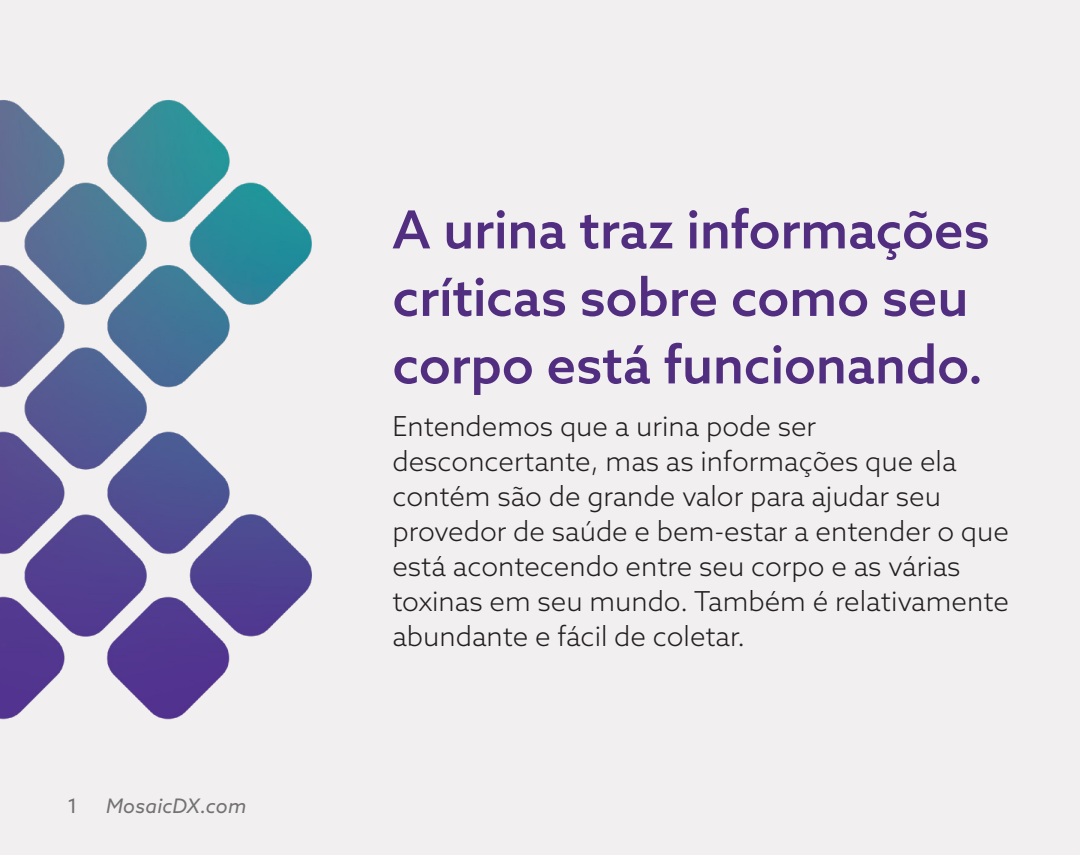
<style>
.page{position:relative;width:1080px;height:855px;background:#f2eff0}
.page>*{position:absolute;margin:0;border:0;box-sizing:border-box;transform-origin:0 0}
.MDX_Paragraph_Style{font:500 52.5px/67.5px "Azo Sans";letter-spacing:-.005em;color:#522e81}
.MDX_Paragraph_Style-2{font:300 27.5px/35px "Azo Sans";color:#231f20}
.t1{font:italic 20px "Azo Sans";letter-spacing:.01em;color:#717271}
.t2{font:20px "Azo Sans";color:#717271}
</style>
<div class="page">
<img style="left:0;top:100px;width:312px;height:620px">
<p class="t2" style="left:68px;top:793px;width:12px">1</p>
<p class="t1" style="left:106px;top:793px;width:142px">MosaicDX.com</p>
<p class="MDX_Paragraph_Style" style="left:392px;top:195px;width:599px">A urina traz informações críticas sobre como seu corpo está funcionando.</p>
<p class="MDX_Paragraph_Style-2" style="left:392px;top:409px;width:618px">Entendemos que a urina pode ser desconcertante, mas as informações que ela contém são de grande valor para ajudar seu provedor de saúde e bem-estar a entender o que está acontecendo entre seu corpo e as várias toxinas em seu mundo. Também é relativamente abundante e fácil de coletar.</p>
</div>
